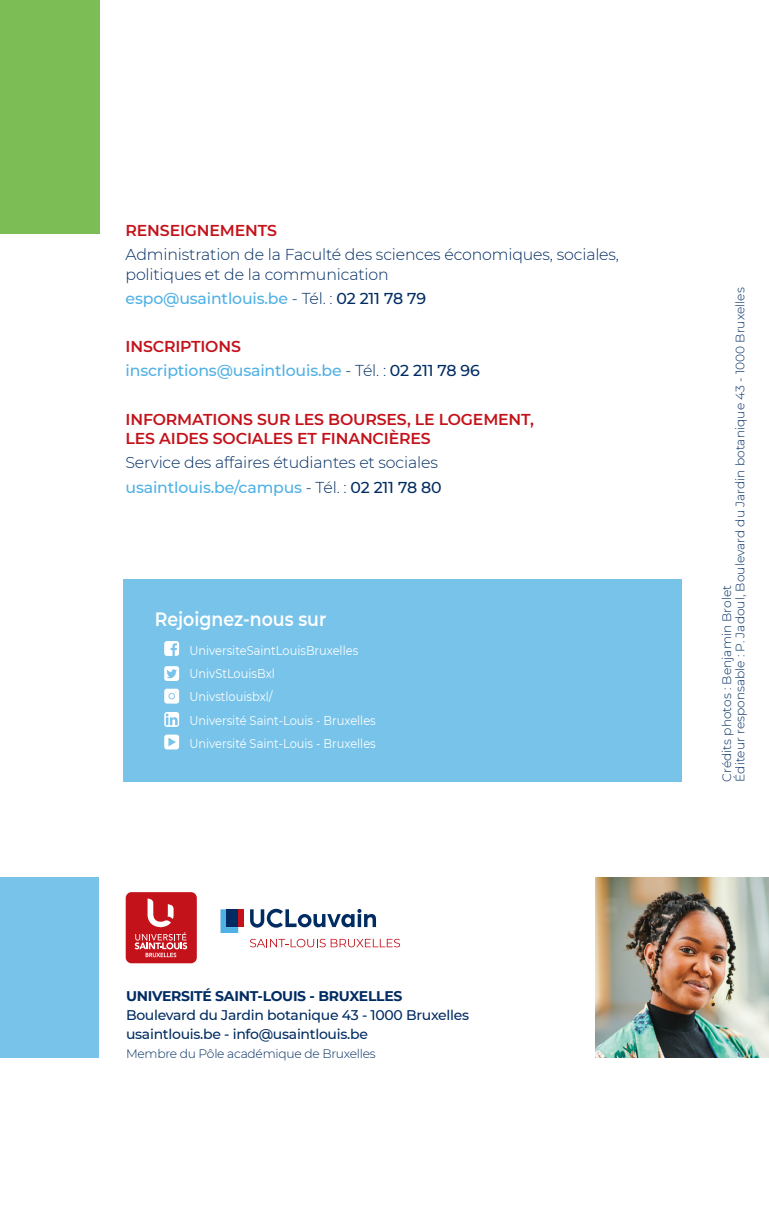
<style>
.page{position:relative;width:769px;height:1216px;background:#fff}
.page>*{position:absolute;margin:0;border:0;box-sizing:border-box;transform-origin:0 0}
.t1{font:600 19.25px "Montserrat";color:#fff;scale:.9 1}
.t2{font:300 15.75px/19.2px "Montserrat";letter-spacing:-.01em;color:#002c62}
.t3{font:500 15.75px/24.2px "Montserrat";letter-spacing:-.01em;color:#4fb1e4}
.t4{font:600 15.75px/19.2px "Montserrat";letter-spacing:-.01em;color:#c4121a}
.t5{font:500 14px/18.9px "Montserrat";letter-spacing:-.02em;color:#002c62}
.t6{font:700 14px "Montserrat";letter-spacing:-.02em;color:#002c62}
.t7{font:12.6px/23.3px "Montserrat";color:#fff;scale:.9 1}
.t8{font:300 12.25px/13.3px "Montserrat";color:#002c62}
.t9{font:300 12.25px "Montserrat";letter-spacing:-.02em;color:#002c62}
.s1{font-weight:300;color:#002c62}
.s2{color:#002c62}
.s3{font-weight:600;color:#c4121a}
.s4{font-weight:500;color:#4fb1e4}
.s5{font-weight:500}
</style>
<div class="page">
<div style="left:0;top:0;width:99px;height:233px;background:#7dbd56"></div>
<img style="left:595px;top:877px;width:174px;height:180px">
<div style="left:0;top:877px;width:98px;height:181px;background:#77c3ea"></div>
<div style="left:126px;top:892px;width:71px;height:71px;background:#c4121a;border-radius:6px"></div>
<svg style="left:135px;top:898px;width:52px;height:59px"></svg>
<svg style="left:250px;top:938px;width:150px;height:9px"></svg>
<div style="left:238px;top:909px;width:6px;height:18px;background:#c4121a"></div>
<svg style="left:220px;top:909px;width:18px;height:24px"></svg>
<div style="left:226px;top:909px;width:12px;height:18px;background:#002c62"></div>
<svg style="left:250px;top:908px;width:126px;height:19px"></svg>
<div style="left:124px;top:579px;width:558px;height:202px;background:#77c3ea"></div>
<div style="left:164px;top:641px;width:15px;height:15px;background:#fff;border-radius:3px"></div>
<div style="left:164px;top:666px;width:15px;height:15px;background:#fff;border-radius:3px"></div>
<svg style="left:166px;top:669px;width:11px;height:9px"></svg>
<svg style="left:164px;top:688px;width:15px;height:15px"></svg>
<svg style="left:164px;top:712px;width:15px;height:14px"></svg>
<svg style="left:166px;top:713px;width:12px;height:12px"></svg>
<svg style="left:170px;top:643px;width:7px;height:13px"></svg>
<div style="left:164px;top:734px;width:15px;height:15px;background:#fff;border-radius:3px"></div>
<svg style="left:168px;top:737px;width:8px;height:9px"></svg>
<p class="t4" style="left:126px;top:220px;width:153px">RENSEIGNEMENTS</p>
<p class="t2" style="left:126px;top:244px;width:495px">Administration de la Faculté des sciences économiques, sociales, politiques et de la communication</p>
<p class="t3" style="left:126px;top:285px;width:302px">espo@usaintlouis.be <span class="s1">- Tél. :</span> <span class="s2">02 211 78 79</span></p>
<p class="t3" style="left:126px;top:334px;width:356px"><span class="s3">INSCRIPTIONS<br></span>inscriptions@usaintlouis.be <span class="s1">- Tél. :</span> <span class="s2">02 211 78 96</span></p>
<p class="t4" style="left:126px;top:409px;width:410px">INFORMATIONS SUR LES BOURSES, LE LOGEMENT,<br>LES AIDES SOCIALES ET FINANCIÈRES</p>
<p class="t2" style="left:126px;top:450px;width:317px;line-height:24.2px">Service des affaires étudiantes et sociales <span class="s4">usaintlouis.be/campus</span> - Tél. : <span class="s5">02 211 78 80</span></p>
<p class="t1" style="left:155px;top:605px;width:192px">Rejoignez-nous sur</p>
<p class="t7" style="left:189px;top:638px;width:209px">UniversiteSaintLouisBruxelles<br>UnivStLouisBxl<br>Univstlouisbxl/<br>Université Saint-Louis - Bruxelles<br>Université Saint-Louis - Bruxelles</p>
<p class="t6" style="left:126px;top:986px;width:278px">UNIVERSITÉ SAINT-LOUIS - BRUXELLES</p>
<p class="t5" style="left:126px;top:1005px;width:345px">Boulevard du Jardin botanique 43 - 1000 Bruxelles usaintlouis.be - info@usaintlouis.be</p>
<p class="t9" style="left:126px;top:1045px;width:251px">Membre du Pôle académique de Bruxelles</p>
<p class="t8" style="left:720px;top:781px;width:496px;rotate:-90deg">Crédits photos : Benjamin Brolet<br>Éditeur responsable : P. Jadoul, Boulevard du Jardin botanique 43 - 1000 Bruxelles</p>
</div>
